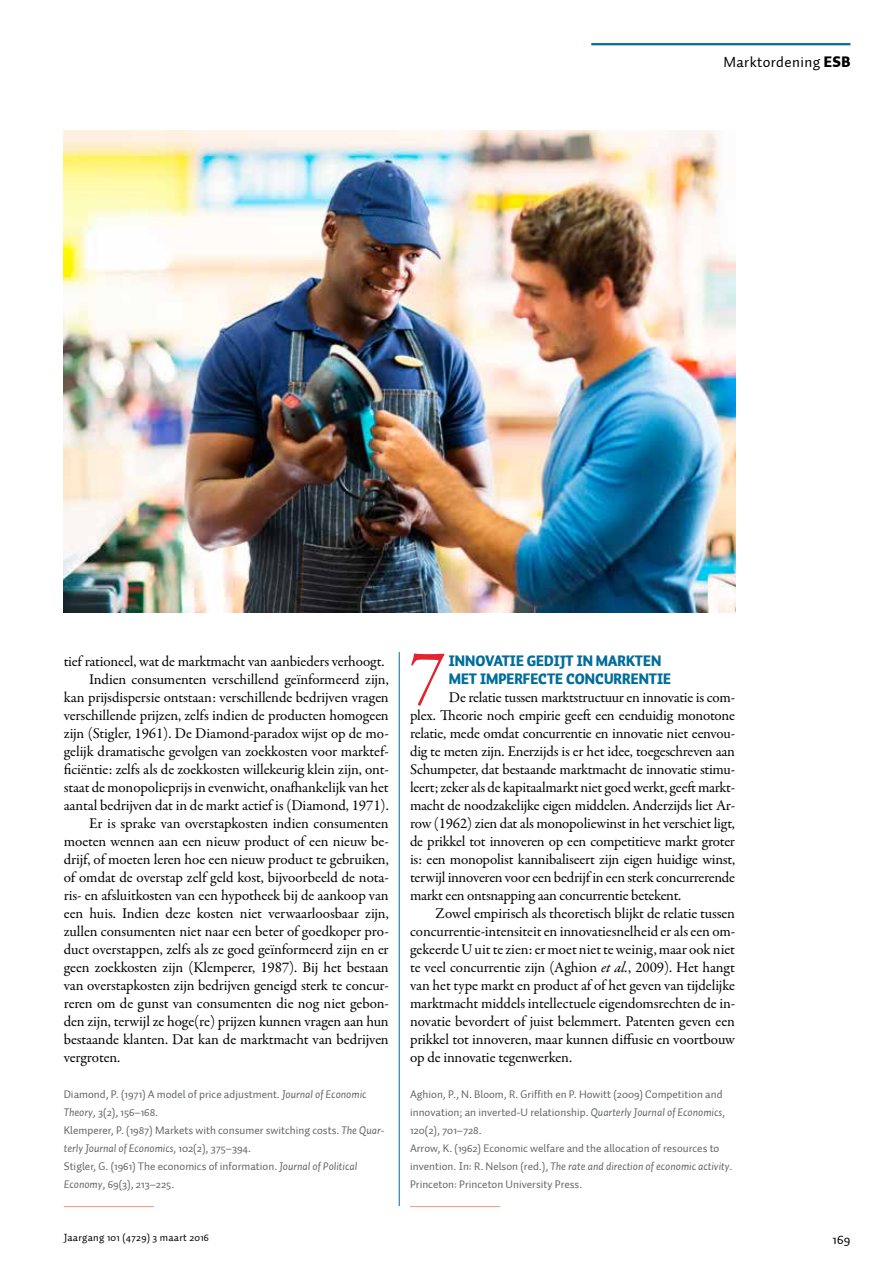
<style>
.page{position:relative;width:893px;height:1263px;background:#fff}
.page>*{position:absolute;margin:0;border:0;box-sizing:border-box;transform-origin:0 0}
.t1{font:77.55px "Garamond Premr Pro";color:#e32532;scale:.95 1}
.t2{font:15px/18px "Garamond Premr Pro";letter-spacing:-.01em;color:#000;text-align:justify}
.t3{font:900 15px/18px "Auto 1";color:#006d9b;scale:.95 1}
.t4{font:15px "Auto 1";letter-spacing:.025em;color:#000}
.t5{font:13.5px "Auto 1";color:#000}
.t6{font:11.25px/18px "Auto 1";color:#626466}
.t7{font:10.5px "Auto 1";letter-spacing:.025em;color:#000}
.s1{font-weight:900}
.s2{font-style:italic}
</style>
<div class="page">
<hr style="left:591px;top:43px;width:259px;height:2px;background:#006e9f">
<hr style="left:399px;top:652px;width:1px;height:554px;background:#006e9f">
<hr style="left:64px;top:1206px;width:90px;height:1px;background:#ef9682">
<hr style="left:410px;top:1206px;width:90px;height:1px;background:#ef9682">
<img style="left:64px;top:131px;width:671px;height:481px">
<p class="t4" style="left:723px;top:53px;width:128px">Marktordening <span class="s1">ESB</span></p>
<p class="t2" style="left:64px;top:653px;width:322px">tief rationeel, wat de marktmacht van aanbieders verhoogt.</p>
<p class="t2" style="left:89px;top:671px;width:301px">Indien consumenten verschillend geïnformeerd zijn,</p>
<p class="t2" style="left:64px;top:689px;width:326px">kan prijsdispersie ontstaan: verschillende bedrijven vragen</p>
<p class="t2" style="left:64px;top:707px;width:326px">verschillende prijzen, zelfs indien de producten homogeen</p>
<p class="t2" style="left:64px;top:725px;width:326px">zijn (Stigler, 1961). De Diamond-paradox wijst op de mo-</p>
<p class="t2" style="left:64px;top:743px;width:326px">gelijk dramatische gevolgen van zoekkosten voor marktef-</p>
<p class="t2" style="left:64px;top:761px;width:326px">ficiëntie: zelfs als de zoekkosten willekeurig klein zijn, ont-</p>
<p class="t2" style="left:64px;top:779px;width:326px">staat de monopolieprijs in evenwicht, onafhankelijk van het</p>
<p class="t2" style="left:64px;top:797px;width:326px">aantal bedrijven dat in de markt actief is (Diamond, 1971).</p>
<p class="t2" style="left:89px;top:815px;width:301px">Er is sprake van overstapkosten indien consumenten</p>
<p class="t2" style="left:64px;top:833px;width:326px">moeten wennen aan een nieuw product of een nieuw be-</p>
<p class="t2" style="left:64px;top:851px;width:326px">drijf, of moeten leren hoe een nieuw product te gebruiken,</p>
<p class="t2" style="left:64px;top:869px;width:326px">of omdat de overstap zelf geld kost, bijvoorbeeld de nota-</p>
<p class="t2" style="left:64px;top:887px;width:326px">ris- en afsluitkosten van een hypotheek bij de aankoop van</p>
<p class="t2" style="left:64px;top:905px;width:326px">een huis. Indien deze kosten niet verwaarloosbaar zijn,</p>
<p class="t2" style="left:64px;top:923px;width:326px">zullen consumenten niet naar een beter of goedkoper pro-</p>
<p class="t2" style="left:64px;top:941px;width:326px">duct overstappen, zelfs als ze goed geïnformeerd zijn en er</p>
<p class="t2" style="left:64px;top:959px;width:326px">geen zoekkosten zijn (Klemperer, 1987). Bij het bestaan</p>
<p class="t2" style="left:64px;top:977px;width:326px">van overstapkosten zijn bedrijven geneigd sterk te concur-</p>
<p class="t2" style="left:64px;top:995px;width:326px">reren om de gunst van consumenten die nog niet gebon-</p>
<p class="t2" style="left:64px;top:1013px;width:326px">den zijn, terwijl ze hoge(re) prijzen kunnen vragen aan hun</p>
<p class="t2" style="left:64px;top:1031px;width:326px">bestaande klanten. Dat kan de marktmacht van bedrijven</p>
<p class="t2" style="left:64px;top:1049px;width:58px">vergroten.</p>
<p class="t6" style="left:64px;top:1085px;width:322px">Diamond, P. (1971) A model of price adjustment. <span class="s2">Journal of Economic Theory</span>, 3(2), 156–168.<br>Klemperer, P. (1987) Markets with consumer switching costs. <span class="s2">The Quar&shy;terly Journal of Economics,</span> 102(2), 375–394.<br>Stigler, G. (1961) The economics of information. <span class="s2">Journal of Political Economy</span>, 69(3), 213–225.</p>
<p class="t7" style="left:64px;top:1231px;width:147px">Jaargang 101 (4729) 3 maart 2016</p>
<h1 class="t1" style="left:410px;top:631px;width:39px">7</h1>
<p class="t3" style="left:449px;top:652px;width:235px">INNOVATIE GEDIJT IN MARKTEN<br>MET IMPERFECTE CONCURRENTIE</p>
<p class="t2" style="left:410px;top:689px;width:327px;text-indent:39px">De relatie tussen marktstructuur en innovatie is com&shy;plex. Theorie noch empirie geeft een eenduidig monotone relatie, mede omdat concurrentie en innovatie niet eenvou&shy;dig te meten zijn. Enerzijds is er het idee, toegeschreven aan Schumpeter, dat bestaande marktmacht de innovatie stimu&shy;leert; zeker als de kapitaalmarkt niet goed werkt, geeft markt&shy;macht de noodzakelijke eigen middelen. Anderzijds liet Ar&shy;row (1962) zien dat als monopoliewinst in het verschiet ligt, de prikkel tot innoveren op een competitieve markt groter is: een monopolist kannibaliseert zijn eigen huidige winst, terwijl innoveren voor een bedrijf in een sterk concurrerende markt een ontsnapping aan concurrentie betekent.</p>
<p class="t2" style="left:410px;top:905px;width:326px;text-indent:26px">Zowel empirisch als theoretisch blijkt de relatie tussen concurrentie-intensiteit en innovatiesnelheid er als een om&shy;gekeerde U uit te zien: er moet niet te weinig, maar ook niet te veel concurrentie zijn (Aghion <span class="s2">et al.</span>, 2009). Het hangt van het type markt en product af of het geven van tijdelijke marktmacht middels intellectuele eigendomsrechten de in&shy;novatie bevordert of juist belemmert. Patenten geven een prikkel tot innoveren, maar kunnen diffusie en voortbouw op de innovatie tegenwerken.</p>
<p class="t6" style="left:410px;top:1085px;width:324px">Aghion, P., N. Bloom, R. Griffith en P. Howitt (2009) Competition and innovation; an inverted-U relationship. <span class="s2">Quarterly Journal of Economics</span>, 120(2), 701–728.<br>Arrow, K. (1962) Economic welfare and the allocation of resources to invention. In: R. Nelson (red.), <span class="s2">The rate and direction of economic activity</span>.<br>Princeton: Princeton University Press.</p>
<p class="t5" style="left:832px;top:1231px;width:20px">169</p>
</div>
